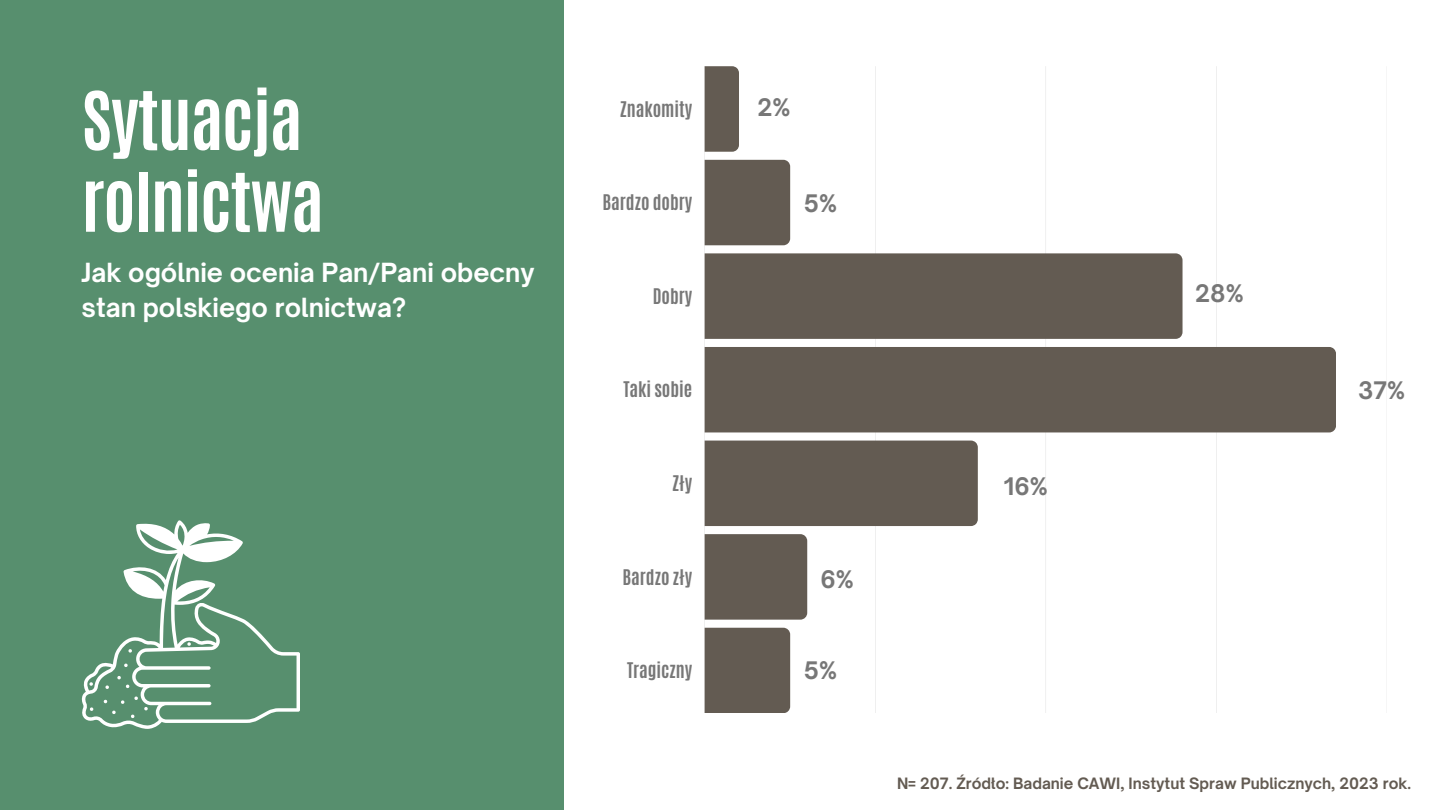
<style>
.page{position:relative;width:1440px;height:810px;background:#fff}
.page>*{position:absolute;margin:0;border:0;box-sizing:border-box;transform-origin:0 0}
.t1{font:700 68.5px/81.8px "Antonio";letter-spacing:-.02em;color:#fff}
.t2{font:700 25.2px/35.2px "Open Sauce One";color:#fff}
.t3{font:700 23.1px "Open Sauce One";color:#777}
.t4{font:700 18px "Antonio";color:#777}
.t5{font:700 15px "Open Sauce One";color:#635b52}
</style>
<div class="page">
<div style="left:0;top:0;width:563px;height:810px;background:#578f6e"></div>
<svg style="left:81px;top:520px;width:219px;height:209px"></svg>
<svg style="left:704px;top:66px;width:627px;height:647px"></svg>
<div style="left:705px;top:66px;width:34px;height:86px;background:#635b52"></div>
<div style="left:705px;top:160px;width:85px;height:85px;background:#635b52"></div>
<svg style="left:1176px;top:253px;width:7px;height:86px"></svg>
<div style="left:705px;top:347px;width:631px;height:85px;background:#635b52"></div>
<svg style="left:971px;top:441px;width:7px;height:85px"></svg>
<div style="left:705px;top:534px;width:102px;height:86px;background:#635b52"></div>
<div style="left:705px;top:628px;width:85px;height:85px;background:#635b52"></div>
<p class="t1" style="left:82px;top:80px;width:244px">Sytuacja rolnictwa</p>
<p class="t2" style="left:82px;top:255px;width:455px">Jak ogólnie ocenia Pan/Pani obecny stan polskiego rolnictwa?</p>
<p class="t4" style="left:620px;top:96px;width:74px">Znakomity</p>
<p class="t3" style="left:757px;top:93px;width:35px">2%</p>
<p class="t4" style="left:603px;top:190px;width:91px">Bardzo dobry</p>
<p class="t3" style="left:804px;top:189px;width:35px">5%</p>
<p class="t4" style="left:653px;top:283px;width:41px">Dobry</p>
<p class="t3" style="left:1195px;top:279px;width:50px">28%</p>
<p class="t4" style="left:623px;top:377px;width:70px">Taki sobie</p>
<p class="t3" style="left:1358px;top:376px;width:49px">37%</p>
<p class="t4" style="left:672px;top:470px;width:22px">Zły</p>
<p class="t3" style="left:1004px;top:472px;width:45px">16%</p>
<p class="t4" style="left:623px;top:564px;width:71px">Bardzo zły</p>
<p class="t3" style="left:820px;top:565px;width:35px">6%</p>
<p class="t4" style="left:627px;top:658px;width:67px">Tragiczny</p>
<p class="t3" style="left:804px;top:656px;width:35px">5%</p>
<p class="t5" style="left:897px;top:774px;width:516px">N= 207. Źródło: Badanie CAWI, Instytut Spraw Publicznych, 2023 rok.</p>
</div>
